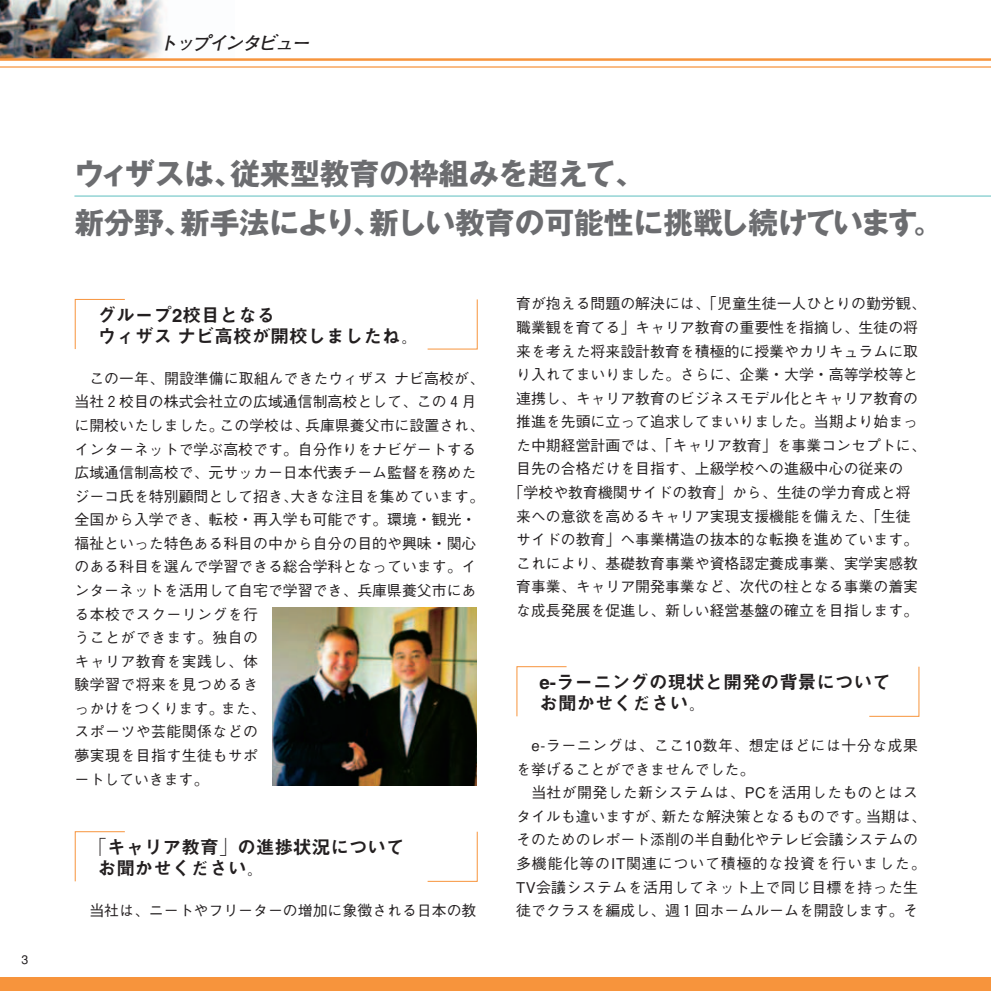
<style>
.page{position:relative;width:991px;height:991px;background:#fff}
.page>*{position:absolute;margin:0;border:0;box-sizing:border-box;transform-origin:0 0}
.t1{font:700 29.75px/49.5px "Gothic MB101";color:#6c6d70}
.t2{font:18.55px/21px "Midashi Go MB31";color:#231f20}
.t3{font:italic 700 18.55px "Futo Go B101";color:#231f20}
.t4{font:500 14.88px/23.6px "Gothic BBB";color:#231f20}
.t5{font:500 14.88px/23.6px "Gothic BBB";letter-spacing:.025em;color:#231f20;text-align:center}
.t6{font:500 14.88px/23.6px "Gothic BBB";letter-spacing:.035em;color:#231f20}
.t7{font:500 12.42px "Gothic BBB";color:#231f20}
</style>
<div class="page">
<div style="left:0;top:977px;width:990px;height:13px;background:#f7943c"></div>
<img style="left:0;top:0;width:163px;height:58px">
<hr style="left:0;top:66px;width:990px;height:2px;background:#f7943c">
<hr style="left:0;top:58px;width:990px;height:3px;background:#f7943c">
<hr style="left:74px;top:195px;width:916px;height:2px;background:#a2dadb">
<svg style="left:74px;top:831px;width:404px;height:51px"></svg>
<svg style="left:516px;top:666px;width:403px;height:51px"></svg>
<svg style="left:74px;top:298px;width:404px;height:52px"></svg>
<img style="left:273px;top:608px;width:203px;height:177px">
<p class="t7" style="left:21px;top:954px;width:8px">3</p>
<p class="t3" style="left:159px;top:36px;width:156px">トップインタビュー</p>
<h1 class="t1" style="left:74px;top:153px;width:870px">ウィザスは、従来型教育の枠組みを超えて、<br>新分野、新手法により、新しい教育の可能性に挑戦し続けています。</h1>
<p class="t2" style="left:98px;top:307px;width:323px">グループ2校目となる<br>ウィザスナビ高校が開校しましたね。</p>
<p class="t4" style="left:74px;top:368px;width:411px;text-indent:15px">この一年、開設準備に取組んできたウィザスナビ高校が、当社２校目の株式会社立の広域通信制高校として、この４月に開校いたしました。この学校は、兵庫県養父市に設置され、インターネットで学ぶ高校です。自分作りをナビゲートする広域通信制高校で、元サッカー日本代表チーム監督を務めたジーコ氏を特別顧問として招き、大きな注目を集めています。全国から入学でき、転校・再入学も可能です。環境・観光・福祉といった特色ある科目の中から自分の目的や興味・関心のある科目を選んで学習できる総合学科となっています。インターネットを活用して自宅で学習でき、兵庫県養父市にある本校でスクーリングを行<br>うことができます。独自の<br>キャリア教育を実践し、体<br>験学習で将来を見つめるき<br>っかけをつくります。また、<br>スポーツや芸能関係などの<br>夢実現を目指す生徒もサポ<br>ートしていきます。</p>
<p class="t2" style="left:98px;top:839px;width:308px;text-indent:-9px">「キャリア教育」の進捗状況についてお聞かせください。</p>
<p class="t4" style="left:89px;top:900px;width:388px">当社は、ニートやフリーターの増加に象徴される日本の教</p>
<p class="t4" style="left:516px;top:294px;width:411px">育が抱える問題の解決には、「児童生徒一人ひとりの勤労観、</p>
<p class="t4" style="left:516px;top:317px;width:403px">職業観を育てる」キャリア教育の重要性を指摘し、生徒の将</p>
<p class="t4" style="left:516px;top:341px;width:403px">来を考えた将来設計教育を積極的に授業やカリキュラムに取</p>
<p class="t4" style="left:516px;top:365px;width:403px">り入れてまいりました。さらに、企業・大学・高等学校等と</p>
<p class="t4" style="left:516px;top:388px;width:403px">連携し、キャリア教育のビジネスモデル化とキャリア教育の</p>
<p class="t4" style="left:516px;top:412px;width:403px">推進を先頭に立って追求してまいりました。当期より始まっ</p>
<p class="t4" style="left:516px;top:435px;width:411px">た中期経営計画では、「キャリア教育」を事業コンセプトに、</p>
<p class="t4" style="left:516px;top:459px;width:388px">目先の合格だけを目指す、上級学校への進級中心の従来の</p>
<p class="t4" style="left:508px;top:482px;width:403px">「学校や教育機関サイドの教育」から、生徒の学力育成と将</p>
<p class="t4" style="left:516px;top:506px;width:396px">来への意欲を高めるキャリア実現支援機能を備えた、「生徒</p>
<p class="t4" style="left:516px;top:530px;width:403px">サイドの教育」へ事業構造の抜本的な転換を進めています。</p>
<p class="t4" style="left:516px;top:553px;width:403px">これにより、基礎教育事業や資格認定養成事業、実学実感教</p>
<p class="t4" style="left:516px;top:577px;width:403px">育事業、キャリア開発事業など、次代の柱となる事業の着実</p>
<p class="t4" style="left:516px;top:600px;width:403px">な成長発展を促進し、新しい経営基盤の確立を目指します。</p>
<p class="t2" style="left:539px;top:674px;width:353px">e-ラーニングの現状と開発の背景についてお聞かせください。</p>
<p class="t6" style="left:516px;top:735px;width:403px;text-indent:15px">e-ラーニングは、ここ10数年、想定ほどには十分な成果を挙げることができませんでした。</p>
<p class="t5" style="left:516px;top:782px;width:411px">当社が開発した新システムは、PCを活用したものとはス<br>タイルも違いますが、新たな解決策となるものです。当期は、そのためのレポート添削の半自動化やテレビ会議システムの多機能化等のIT関連について積極的な投資を行いました。<br>TV会議システムを活用してネット上で同じ目標を持った生徒でクラスを編成し、週１回ホームルームを開設します。そ</p>
</div>
